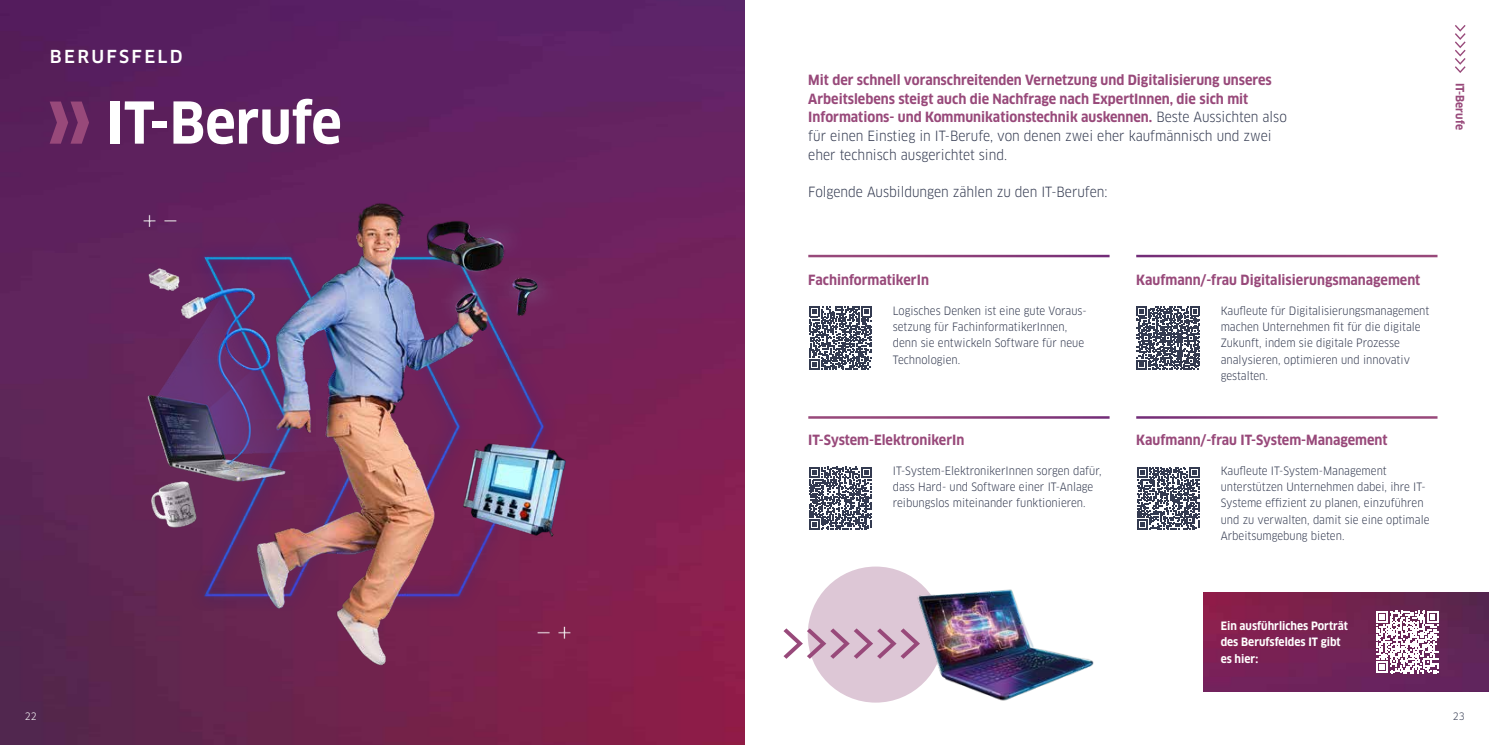
<style>
.page{position:relative;width:1489px;height:745px;background:#fff}
.page>*{position:absolute;margin:0;border:0;box-sizing:border-box;transform-origin:0 0}
.t1{font:700 56.25px "Clan OT Narr";color:#fff}
.t2{font:500 17.5px "Clan OT";letter-spacing:.135em;color:#fff}
.t3{font:700 13.75px/18.8px "Clan OT Narr";color:#98497a}
.t4{font:13.75px "Clan OT Narr";color:#333a50}
.t5{font:11.25px/16.2px "Clan OT Narr";color:#333a50}
.t6{font:700 11.25px/16.2px "Clan OT Narr";color:#fff}
.t7{font:700 11.25px "Clan OT Narr";color:#98497a}
.t8{font:10px "Clan OT Narr";color:#fff}
.t9{font:10px "Clan OT Narr";color:#333a50}
.s1{font-weight:400;color:#333a50}
</style>
<div class="page">
<img style="left:0;top:0;width:744px;height:744px">
<svg style="left:50px;top:101px;width:39px;height:43px;background:#7c366c"></svg>
<img style="left:1203px;top:592px;width:285px;height:99px">
<div style="left:807px;top:566px;width:136px;height:136px;background:#ddc7d6;border-radius:50%"></div>
<svg style="left:1455px;top:25px;width:10px;height:48px"></svg>
<svg style="left:783px;top:628px;width:124px;height:30px"></svg>
<img style="left:907px;top:575px;width:187px;height:126px">
<svg style="left:809px;top:306px;width:62px;height:63px"></svg>
<svg style="left:1136px;top:306px;width:63px;height:63px"></svg>
<svg style="left:1137px;top:467px;width:62px;height:62px"></svg>
<svg style="left:809px;top:466px;width:62px;height:63px"></svg>
<svg style="left:1375px;top:610px;width:63px;height:62px"></svg>
<img style="left:107px;top:156px;width:520px;height:514px">
<h2 class="t2" style="left:50px;top:47px;width:135px">BERUFSFELD</h2>
<h1 class="t1" style="left:107px;top:90px;width:237px">IT-Berufe</h1>
<p class="t3" style="left:808px;top:70px;width:480px">Mit der schnell voranschreitenden Vernetzung und Digitalisierung unseres Arbeitslebens steigt auch die Nachfrage nach ExpertInnen, die sich mit Informations- und Kommunikationstechnik auskennen. <span class="s1">Beste Aussichten also für einen Einstieg in IT-Berufe, von denen zwei eher kaufmännisch und zwei eher technisch ausgerichtet sind.</span></p>
<p class="t4" style="left:808px;top:184px;width:301px">Folgende Ausbildungen zählen zu den IT-Berufen:</p>
<p class="t7" style="left:1466px;top:83px;width:49px;rotate:90deg">IT-Berufe</p>
<p class="t3" style="left:808px;top:270px;width:122px">FachinformatikerIn</p>
<p class="t3" style="left:1136px;top:270px;width:285px">Kaufmann/-frau Digitalisierungsmanagement</p>
<p class="t5" style="left:892px;top:302px;width:195px">Logisches Denken ist eine gute Voraus&shy;setzung für FachinformatikerInnen, denn sie entwickeln Software für neue<br>Technologien.</p>
<p class="t5" style="left:1220px;top:302px;width:210px">Kaufleute für Digitalisierungsmanagement machen Unternehmen fit für die digitale Zukunft, indem sie digitale Prozesse analysieren, optimieren und innovativ gestalten.</p>
<p class="t3" style="left:808px;top:430px;width:157px">IT-System-ElektronikerIn</p>
<p class="t3" style="left:1136px;top:430px;width:253px">Kaufmann/-frau IT-System-Management</p>
<p class="t5" style="left:892px;top:462px;width:210px">IT-System-ElektronikerInnen sorgen dafür, dass Hard- und Software einer IT-Anlage reibungslos miteinander funktionieren.</p>
<p class="t5" style="left:1220px;top:462px;width:210px">Kaufleute IT-System-Management unterstützen Unternehmen dabei, ihre IT-Systeme effizient zu planen, einzuführen und zu verwalten, damit sie eine optimale Arbeitsumgebung bieten.</p>
<p class="t6" style="left:1220px;top:617px;width:129px">Ein ausführliches Porträt des Berufsfeldes IT gibt es hier:</p>
<p class="t8" style="left:25px;top:710px;width:13px">22</p>
<p class="t9" style="left:1452px;top:710px;width:13px">23</p>
</div>
